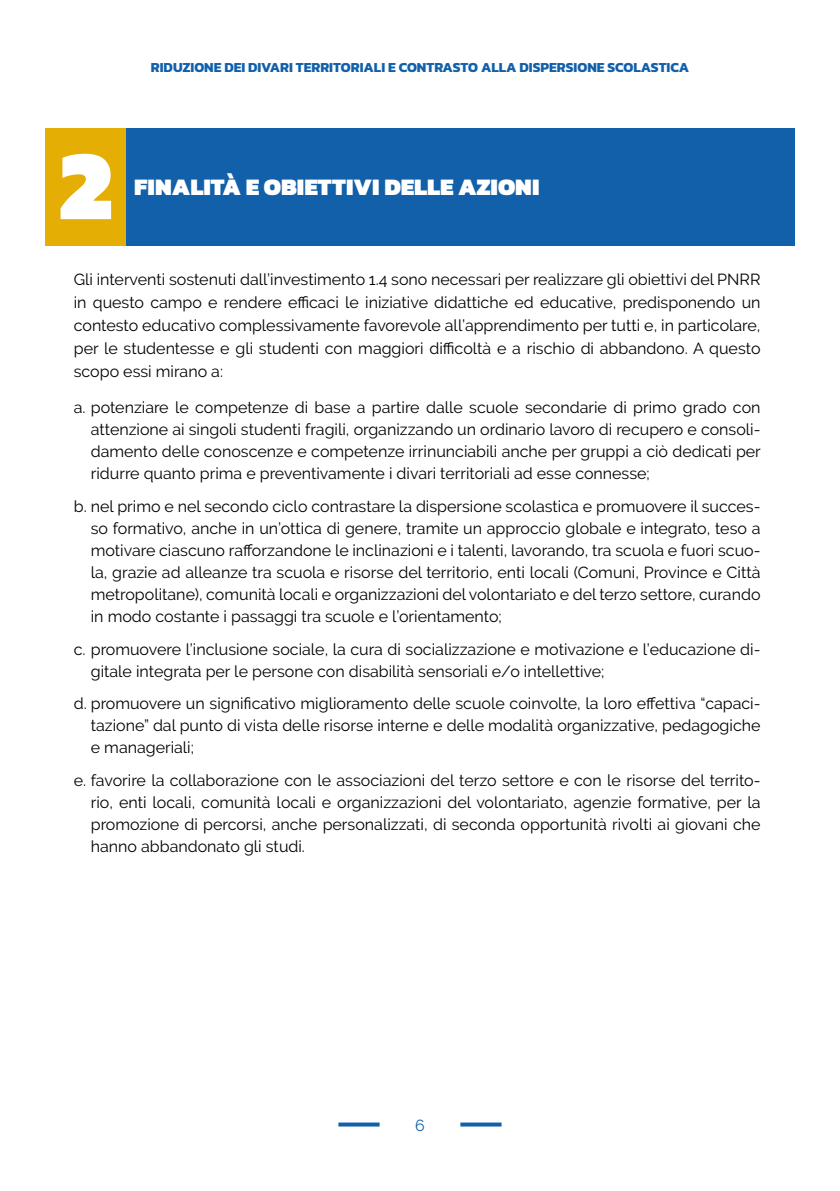
<style>
.page{position:relative;width:840px;height:1191px;background:#fff}
.page>*{position:absolute;margin:0;border:0;box-sizing:border-box;transform-origin:0 0}
.t1{font:900 100px "Kanit";color:#fff}
.t2{font:900 24px "Kanit";color:#fff}
.t3{font:16px/22px "Raleway";color:#000;text-align:justify}
.t4{font:16px "Raleway";color:#1260aa}
.t5{font:700 14px "Kanit";color:#1260aa}
</style>
<div class="page">
<svg style="left:338px;top:1122px;width:41px;height:4px"></svg>
<svg style="left:460px;top:1122px;width:41px;height:4px"></svg>
<div style="left:45px;top:128px;width:81px;height:117px;background:#e4ae04"></div>
<div style="left:126px;top:128px;width:668px;height:117px;background:#1260aa"></div>
<p class="t5" style="left:151px;top:56px;width:539px">RIDUZIONE DEI DIVARI TERRITORIALI E CONTRASTO ALLA DISPERSIONE SCOLASTICA</p>
<h1 class="t1" style="left:59px;top:102px;width:55px">2</h1>
<h2 class="t2" style="left:134px;top:166px;width:406px">FINALITÀ E OBIETTIVI DELLE AZIONI</h2>
<p class="t3" style="left:74px;top:268px;width:687px;line-height:23px">Gli interventi sostenuti dall’investimento 1.4 sono necessari per realizzare gli obiettivi del PNRR in questo campo e rendere efficaci le iniziative didattiche ed educative, predisponendo un contesto educativo complessivamente favorevole all’apprendimento per tutti e, in particolare, per le studentesse e gli studenti con maggiori difficoltà e a rischio di abbandono. A questo scopo essi mirano a:</p>
<p class="t3" style="left:91px;top:396px;width:671px;text-indent:-17px">a. potenziare le competenze di base a partire dalle scuole secondarie di primo grado con attenzione ai singoli studenti fragili, organizzando un ordinario lavoro di recupero e consoli&shy;damento delle conoscenze e competenze irrinunciabili anche per gruppi a ciò dedicati per ridurre quanto prima e preventivamente i divari territoriali ad esse connesse;</p>
<p class="t3" style="left:91px;top:495px;width:670px;text-indent:-17px">b. nel primo e nel secondo ciclo contrastare la dispersione scolastica e promuovere il succes&shy;so formativo, anche in un’ottica di genere, tramite un approccio globale e integrato, teso a motivare ciascuno rafforzandone le inclinazioni e i talenti, lavorando, tra scuola e fuori scuo&shy;la, grazie ad alleanze tra scuola e risorse del territorio, enti locali (Comuni, Province e Città metropolitane), comunità locali e organizzazioni del volontariato e del terzo settore, curando in modo costante i passaggi tra scuole e l’orientamento;</p>
<p class="t3" style="left:91px;top:638px;width:670px;text-indent:-17px">c. promuovere l’inclusione sociale, la cura di socializzazione e motivazione e l’educazione di&shy;gitale integrata per le persone con disabilità sensoriali e/o intellettive;</p>
<p class="t3" style="left:91px;top:692px;width:670px;text-indent:-17px">d. promuovere un significativo miglioramento delle scuole coinvolte, la loro effettiva “capaci&shy;tazione” dal punto di vista delle risorse interne e delle modalità organizzative, pedagogiche e manageriali;</p>
<p class="t3" style="left:91px;top:769px;width:670px;text-indent:-17px">e. favorire la collaborazione con le associazioni del terzo settore e con le risorse del territo&shy;rio, enti locali, comunità locali e organizzazioni del volontariato, agenzie formative, per la promozione di percorsi, anche personalizzati, di seconda opportunità rivolti ai giovani che hanno abbandonato gli studi.</p>
<p class="t4" style="left:415px;top:1115px;width:11px">6</p>
</div>
